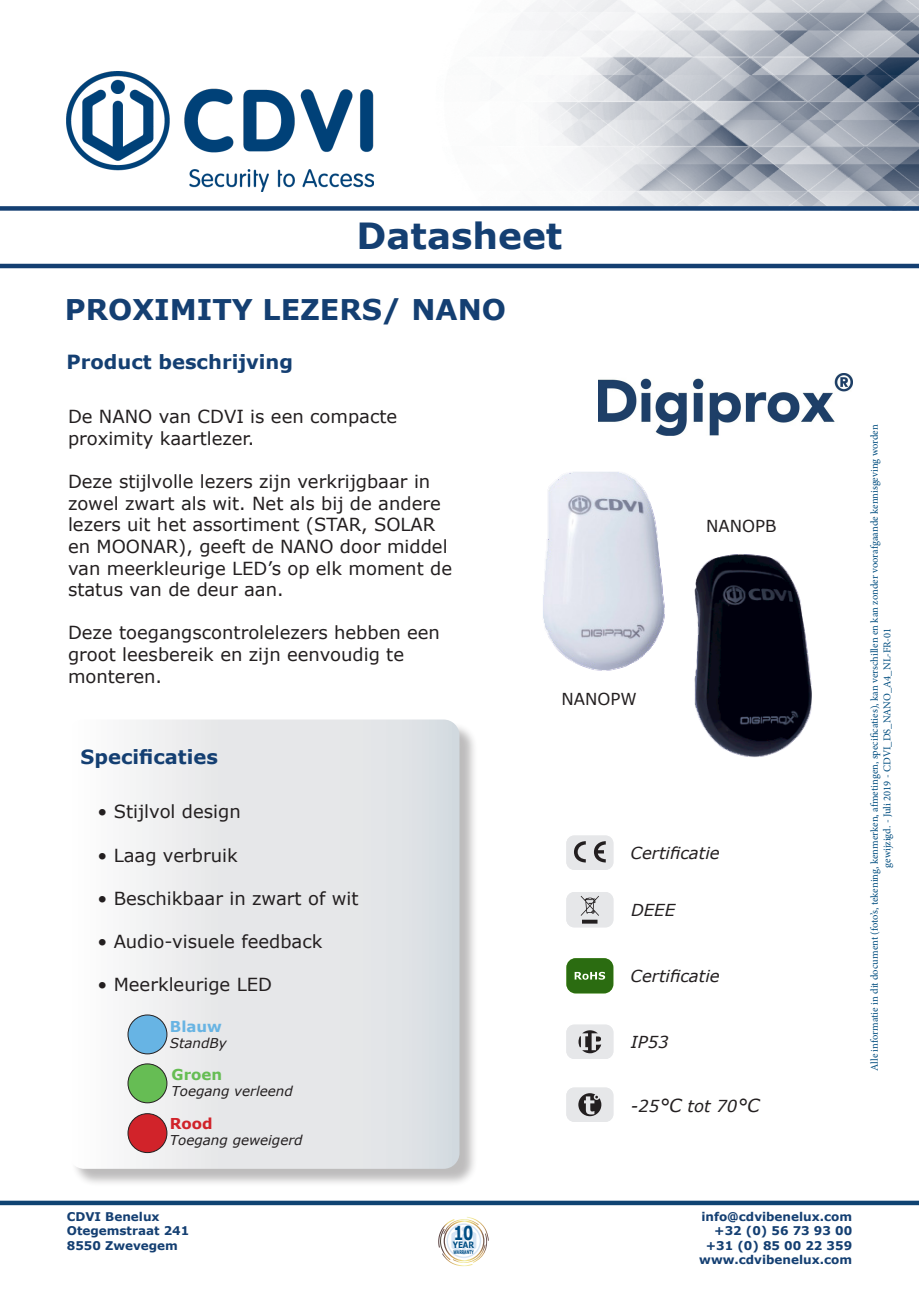
<style>
.page{position:relative;width:919px;height:1289px;background:#fff}
.page>*{position:absolute;margin:0;border:0;box-sizing:border-box;transform-origin:0 0}
.t1{font:700 36px "Verdana";color:#143f72}
.t2{font:700 28.5px "Verdana";color:#143f72}
.t3{font:700 19.5px "Verdana";color:#143f72}
.t4{font:700 19.2px "Verdana";color:#014f85;scale:.75 1}
.t5{font:18px/21.6px "Verdana";color:#231f20}
.t6{font:italic 16.5px "Verdana";color:#231f20}
.t7{font:16.5px "Verdana";color:#231f20}
.t8{font:700 15px "Verdana";color:#68b4e3}
.t9{font:700 15px "Verdana";color:#66bd54}
.t10{font:700 15px "Verdana";color:#d1232a}
.t11{font:italic 13.5px "Verdana";color:#231f20}
.t12{font:700 12px/14.4px "Verdana";color:#143f72;text-align:right}
.t13{font:10.5px/12.6px "Minion Pro";color:#014d7f;text-align:center}
.t14{font:700 8.85px "Verdana";color:#014f85;scale:.82 1}
.t15{font:700 5.1px "Verdana";color:#014f85;scale:.62 1}
.s1{font-size:18px}
</style>
<div class="page">
<img style="left:373px;top:0;width:545px;height:206px">
<div style="left:0;top:206px;width:918px;height:5px;background:#143f72"></div>
<div style="left:0;top:1200px;width:918px;height:5px;background:#0f4372"></div>
<hr style="left:0;top:264px;width:918px;height:4px;background:#143f71">
<img style="left:67px;top:71px;width:306px;height:120px">
<img style="left:704px;top:554px;width:108px;height:203px">
<svg style="left:438px;top:1217px;width:50px;height:49px"></svg>
<img style="left:543px;top:472px;width:180px;height:255px">
<img style="left:598px;top:374px;width:254px;height:62px">
<div style="left:70px;top:722px;width:408px;height:465px;background:#231f20;opacity:.3"></div>
<svg style="left:70px;top:719px;width:389px;height:449px"></svg>
<div style="left:566px;top:835px;width:47px;height:34px;background:#e6e7e9;border-radius:8px"></div>
<svg style="left:574px;top:841px;width:11px;height:21px"></svg>
<svg style="left:594px;top:841px;width:11px;height:21px"></svg>
<div style="left:566px;top:892px;width:47px;height:35px;background:#e6e7e9;border-radius:8px"></div>
<svg style="left:580px;top:896px;width:19px;height:27px"></svg>
<div style="left:566px;top:958px;width:47px;height:35px;background:#2b6c11;border-radius:9px"></div>
<svg style="left:574px;top:971px;width:31px;height:8px"></svg>
<div style="left:566px;top:1024px;width:47px;height:34px;background:#e6e7e9;border-radius:8px"></div>
<svg style="left:578px;top:1030px;width:23px;height:23px"></svg>
<div style="left:566px;top:1087px;width:47px;height:34px;background:#e6e7e9;border-radius:8px"></div>
<svg style="left:578px;top:1093px;width:23px;height:23px"></svg>
<div style="left:128px;top:1014px;width:39px;height:39px;background:#67b4e4;border-radius:50%"></div>
<div style="left:128px;top:1014px;width:39px;height:40px;border:1px solid #231f20;border-radius:50%"></div>
<div style="left:128px;top:1063px;width:39px;height:39px;background:#66bd54;border-radius:50%"></div>
<div style="left:128px;top:1063px;width:39px;height:40px;border:1px solid #231f20;border-radius:50%"></div>
<div style="left:128px;top:1113px;width:39px;height:39px;background:#d1232a;border-radius:50%"></div>
<div style="left:128px;top:1113px;width:39px;height:39px;border:1px solid #231f20;border-radius:50%"></div>
<p class="t1" style="left:356px;top:210px;width:207px">Datasheet</p>
<p class="t2" style="left:65px;top:289px;width:442px">PROXIMITY LEZERS/ NANO</p>
<p class="t3" style="left:66px;top:348px;width:228px">Product beschrijving</p>
<p class="t5" style="left:68px;top:406px;width:331px">De NANO van CDVI is een compacte proximity kaartlezer.</p>
<p class="t5" style="left:68px;top:470px;width:385px">Deze stijlvolle lezers zijn verkrijgbaar in zowel zwart als wit. Net als bij de andere lezers uit het assortiment (STAR, SOLAR en MOONAR), geeft de NANO door middel van meerkleurige LED’s op elk moment de status van de deur aan.</p>
<p class="t5" style="left:68px;top:622px;width:373px">Deze toegangscontrolelezers hebben een groot leesbereik en zijn eenvoudig te monteren.</p>
<p class="t3" style="left:81px;top:743px;width:139px">Specificaties</p>
<p class="t5" style="left:97px;top:800px;width:145px">• Stijlvol design</p>
<p class="t5" style="left:97px;top:844px;width:142px">• Laag verbruik</p>
<p class="t5" style="left:97px;top:887px;width:262px">• Beschikbaar in zwart of wit</p>
<p class="t5" style="left:97px;top:930px;width:226px">• Audio-visuele feedback</p>
<p class="t5" style="left:97px;top:973px;width:176px">• Meerkleurige LED</p>
<p class="t8" style="left:170px;top:1015px;width:53px">Blauw</p>
<p class="t11" style="left:170px;top:1033px;width:58px">StandBy</p>
<p class="t9" style="left:171px;top:1063px;width:52px">Groen</p>
<p class="t11" style="left:171px;top:1081px;width:123px">Toegang verleend</p>
<p class="t10" style="left:170px;top:1112px;width:44px">Rood</p>
<p class="t11" style="left:170px;top:1130px;width:134px">Toegang geweigerd</p>
<p class="t7" style="left:561px;top:688px;width:77px">NANOPW</p>
<p class="t7" style="left:706px;top:515px;width:72px">NANOPB</p>
<p class="t6" style="left:630px;top:841px;width:91px">Certificatie</p>
<p class="t6" style="left:631px;top:898px;width:45px">DEEE</p>
<p class="t6" style="left:630px;top:964px;width:91px">Certificatie</p>
<p class="t6" style="left:631px;top:1030px;width:39px">IP53</p>
<p class="t6" style="left:631px;top:1094px;width:130px">-25<span class="s1">°C</span> tot 70<span class="s1">°C</span></p>
<p class="t13" style="left:868px;top:1070px;width:648px;rotate:-90deg">Alle informatie in dit document (foto’s, tekening, kenmerken, afmetingen, specificaties), kan verschillen en kan zonder voorafgaande kennisgeving worden gewijzigd. - Juli 2019 - CDVI_DS_NANO_A4_NL-FR-01</p>
<p class="t12" style="left:67px;top:1208px;width:94px">CDVI Benelux</p>
<p class="t12" style="left:67px;top:1223px;width:124px">Otegemstraat 241</p>
<p class="t12" style="left:67px;top:1237px;width:113px">8550 Zwevegem</p>
<p class="t4" style="left:453px;top:1220px;width:28px">10</p>
<p class="t15" style="left:453px;top:1248px;width:34px">WARRANTY</p>
<p class="t14" style="left:452px;top:1239px;width:28px">YEAR</p>
<p class="t12" style="left:701px;top:1208px;width:152px">info@cdvibenelux.com</p>
<p class="t12" style="left:699px;top:1223px;width:154px">+32 (0) 56 73 93 00 +31 (0) 85 00 22 359 www.cdvibenelux.com</p>
</div>
